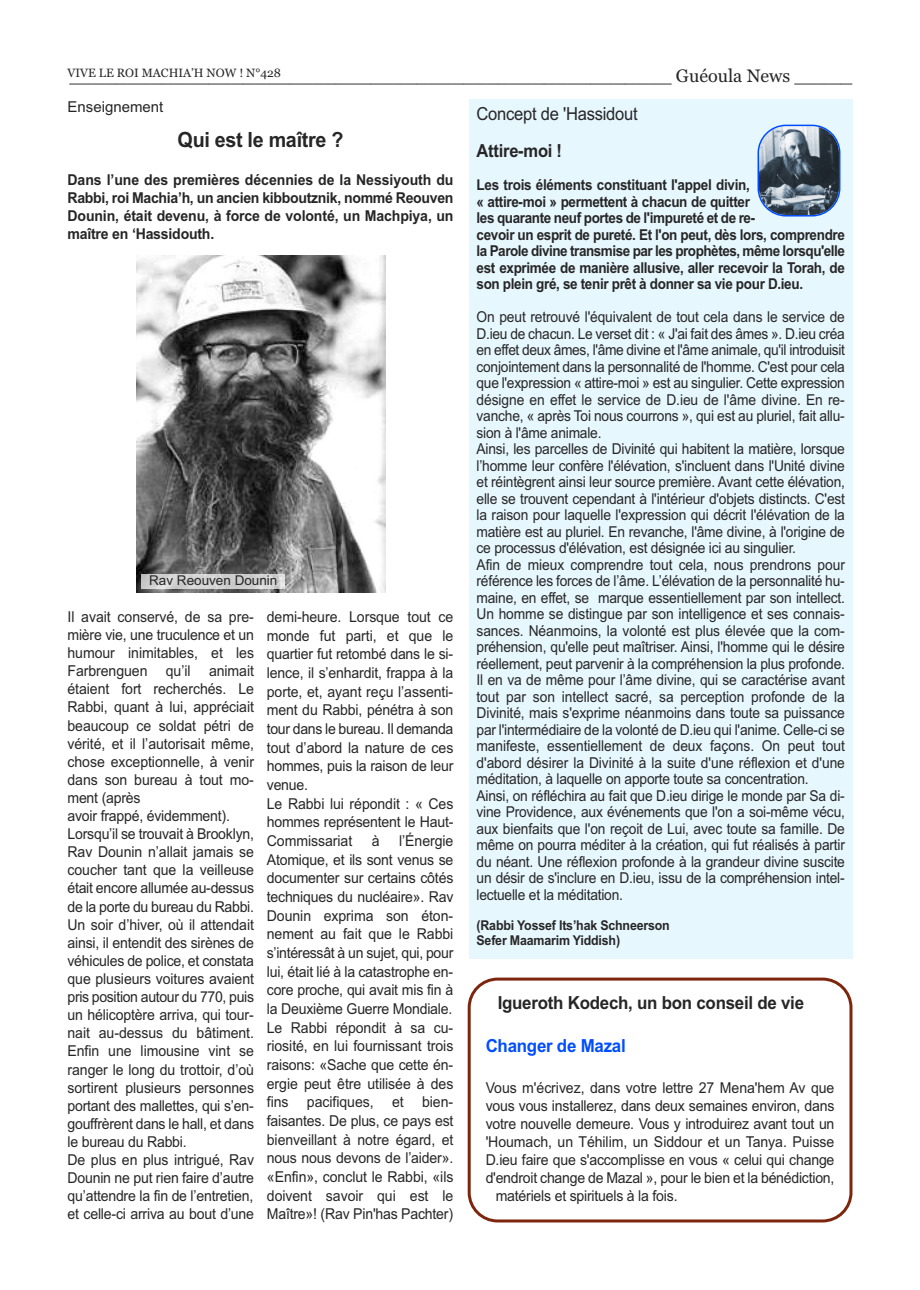
<style>
.page{position:relative;width:920px;height:1290px;background:#fff}
.page>*{position:absolute;margin:0;border:0;box-sizing:border-box;transform-origin:0 0}
.t1{font:700 21px "Arial";letter-spacing:-.015em;color:#272627;scale:.94 1}
.t2{font:18px "Georgia";color:#272627}
.t3{font:700 18px "Arial";letter-spacing:-.015em;color:#272627;scale:.94 1}
.t4{font:18px "Arial";letter-spacing:-.015em;color:#272627;scale:.92 1}
.t5{font:700 18px "Arial";letter-spacing:-.015em;color:#004dff;scale:.94 1}
.t6{font:700 18px "Arial";letter-spacing:-.015em;color:#272627;scale:.92 1}
.t7{font:15px/18.1px "Arial";letter-spacing:-.015em;color:#272627;scale:.94 1}
.t8{font:15px/16.5px "Arial";letter-spacing:-.015em;color:#272627;scale:.92 1}
.t9{font:700 15px/16.5px "Arial";letter-spacing:-.025em;color:#272627;scale:.9 1}
.t10{font:700 15px/18px "Arial";letter-spacing:-.025em;color:#272627;text-align:justify;scale:.94 1}
.t11{font:15px "Arial";letter-spacing:-.015em;color:#272627}
.t12{font:700 13.5px/15px "Arial";letter-spacing:-.015em;color:#272627;scale:.92 1}
.t13{font:13.5px "Arial";color:#272627}
</style>
<div class="page">
<div style="left:469px;top:99px;width:383px;height:859px;background:#e6f7fd"></div>
<svg style="left:757px;top:125px;width:83px;height:92px;background:#6d7d90"></svg>
<svg style="left:468px;top:977px;width:384px;height:245px"></svg>
<img style="left:136px;top:255px;width:250px;height:337px">
<img style="left:142px;top:574px;width:143px;height:15px">
<p class="t2" style="left:67px;top:65px;width:786px"><sup>V</sup>_<sup>IV</sup>_<sup>E</sup>_<sup>L</sup>_<sup>E</sup> _<sup>RO</sup>_<sup>I</sup>_<sup>M</sup>_<sup>AC</sup>_<sup>H</sup>_<sup>IA</sup>_<sup>’H</sup>_<sup>N</sup>_<sup>O</sup>_<sup>W</sup>_<sup>!</sup>_<sup>N</sup>_<sup>°4</sup>_<sup>28</sup>__________________________________ Guéoula News _____</p>
<p class="t4" style="left:477px;top:103px;width:177px">Concept de 'Hassidout</p>
<p class="t6" style="left:477px;top:140px;width:95px">Attire-moi !</p>
<p class="t9" style="left:477px;top:177px;width:411px">Les trois éléments constituant l'appel divin,<br>« attire-moi » permettent à chacun de quitter<br>les quarante neuf portes de l'impureté et de re-<br>cevoir un esprit de pureté. Et l'on peut, dès lors, comprendre la Parole divine transmise par les prophètes, même lorsqu'elle est exprimée de manière allusive, aller recevoir la Torah, de son plein gré, se tenir prêt à donner sa vie pour D.ieu.</p>
<p class="t8" style="left:477px;top:309px;width:402px">On peut retrouvé l'équivalent de tout cela dans le service de D.ieu de chacun. Le verset dit : « J'ai fait des âmes ». D.ieu créa en effet deux âmes, l'âme divine et l'âme animale, qu'il introduisit conjointement dans la personnalité de l'homme. C'est pour cela que l'expression « attire-moi » est au singulier. Cette expression désigne en effet le service de D.ieu de l'âme divine. En re&shy;vanche, « après Toi nous courrons », qui est au pluriel, fait allu&shy;sion à l'âme animale.<br>Ainsi, les parcelles de Divinité qui habitent la matière, lorsque l’homme leur confère l'élévation, s'incluent dans l'Unité divine et réintègrent ainsi leur source première. Avant cette élévation, elle se trouvent cependant à l'intérieur d'objets distincts. C'est la raison pour laquelle l'expression qui décrit l'élévation de la matière est au pluriel. En revanche, l'âme divine, à l'origine de ce processus d'élévation, est désignée ici au singulier.<br>Afin de mieux comprendre tout cela, nous prendrons pour référence les forces de l’âme. L’élévation de la personnalité hu&shy;maine, en effet, se marque essentiellement par son intellect.<br>Un homme se distingue par son intelligence et ses connais&shy;sances. Néanmoins, la volonté est plus élevée que la com&shy;préhension, qu'elle peut maîtriser. Ainsi, l'homme qui le désire réellement, peut parvenir à la compréhension la plus profonde.<br>Il en va de même pour l’âme divine, qui se caractérise avant tout par son intellect sacré, sa perception profonde de la Divinité, mais s'exprime néanmoins dans toute sa puissance par l'intermédiaire de la volonté de D.ieu qui l'anime. Celle-ci se manifeste, essentiellement de deux façons. On peut tout d'abord désirer la Divinité à la suite d'une réflexion et d'une méditation, à laquelle on apporte toute sa concentration.<br>Ainsi, on réfléchira au fait que D.ieu dirige le monde par Sa di&shy;vine Providence, aux événements que l'on a soi-même vécu, aux bienfaits que l'on reçoit de Lui, avec toute sa famille. De même on pourra méditer à la création, qui fut réalisés à partir du néant. Une réflexion profonde à la grandeur divine suscite un désir de s'inclure en D.ieu, issu de la compréhension intel&shy;lectuelle et la méditation.</p>
<p class="t12" style="left:477px;top:917px;width:212px">(Rabbi Yossef Its’hak Schneerson<br>Sefer Maamarim Yiddish)</p>
<p class="t11" style="left:67px;top:98px;width:97px">Enseignement</p>
<h1 class="t1" style="left:178px;top:127px;width:178px">Qui est le maître ?</h1>
<p class="t10" style="left:67px;top:171px;width:412px">Dans l’une des premières décennies de la Nessiyouth du Rabbi, roi Machia’h, un ancien kibboutznik, nommé Reouven Dounin, était devenu, à force de volonté, un Machpiya, un maître en ‘Hassidouth.</p>
<p class="t13" style="left:149px;top:572px;width:130px">Rav Reouven Dounin</p>
<p class="t7" style="left:67px;top:608px;width:200px">Il avait conservé, de sa pre&shy;mière vie, une truculence et un humour inimitables, et les<br>Farbrenguen qu’il animait étaient fort recherchés. Le<br>Rabbi, quant à lui, appréciait beaucoup ce soldat pétri de vérité, et il l’autorisait même, chose exceptionnelle, à venir dans son bureau à tout mo&shy;ment (après<br>avoir frappé, évidemment).<br>Lorsqu’il se trouvait à Brooklyn,<br>Rav Dounin n’allait jamais se coucher tant que la veilleuse était encore allumée au-dessus de la porte du bureau du Rabbi.<br>Un soir d’hiver, où il attendait ainsi, il entendit des sirènes de véhicules de police, et constata que plusieurs voitures avaient pris position autour du 770, puis un hélicoptère arriva, qui tour&shy;nait au-dessus du bâtiment.<br>Enfin une limousine vint se ranger le long du trottoir, d’où sortirent plusieurs personnes portant des mallettes, qui s’en&shy;gouffrèrent dans le hall, et dans le bureau du Rabbi.<br>De plus en plus intrigué, Rav<br>Dounin ne put rien faire d’autre qu’attendre la fin de l’entretien, et celle-ci arriva au bout d’une</p>
<p class="t7" style="left:267px;top:607px;width:200px;line-height:18.6px">demi-heure. Lorsque tout ce monde fut parti, et que le quartier fut retombé dans le si&shy;lence, il s’enhardit, frappa à la porte, et, ayant reçu l’assenti&shy;ment du Rabbi, pénétra à son tour dans le bureau. Il demanda tout d’abord la nature de ces hommes, puis la raison de leur venue.<br>Le Rabbi lui répondit : « Ces hommes représentent le Haut-<br>Commissariat</p>
<p class="t7" style="left:267px;top:831px;width:200px;line-height:18.6px;text-align:justify;text-indent:132px">l’Énergie Atomique, et ils sont venus se documenter sur certains côtés techniques du nucléaire». Rav Dounin exprima son éton&shy;nement au fait que le Rabbi s’intéressât à un sujet, qui, pour lui, était lié à la catastrophe en&shy;core proche, qui avait mis fin à la Deuxième Guerre Mondiale.<br>Le Rabbi répondit à sa cu&shy;riosité, en lui fournissant trois raisons: «Sache que cette én&shy;ergie peut être utilisée à des fins pacifiques, et bien&shy;faisantes. De plus, ce pays est bienveillant à notre égard, et nous nous devons de l’aider». «Enfin», conclut le Rabbi, «ils doivent savoir qui est le Maître»! (Rav Pin'has Pachter)</p>
<p class="t7" style="left:372px;top:832px;width:10px">à</p>
<p class="t3" style="left:498px;top:992px;width:328px">Igueroth Kodech, un bon conseil de vie</p>
<p class="t5" style="left:486px;top:1035px;width:150px">Changer de Mazal</p>
<p class="t7" style="left:486px;top:1079px;width:373px">Vous m'écrivez, dans votre lettre 27 Mena'hem Av que</p>
<p class="t7" style="left:486px;top:1097px;width:373px">vous vous installerez, dans deux semaines environ, dans</p>
<p class="t7" style="left:486px;top:1115px;width:373px">votre nouvelle demeure. Vous y introduirez avant tout un</p>
<p class="t7" style="left:486px;top:1133px;width:373px">'Houmach, un Téhilim, un Siddour et un Tanya. Puisse</p>
<p class="t7" style="left:486px;top:1151px;width:373px">D.ieu faire que s'accomplisse en vous « celui qui change</p>
<p class="t7" style="left:486px;top:1169px;width:373px">d'endroit change de Mazal », pour le bien et la bénédiction,</p>
<p class="t7" style="left:496px;top:1187px;width:195px">matériels et spirituels à la fois.</p>
</div>
